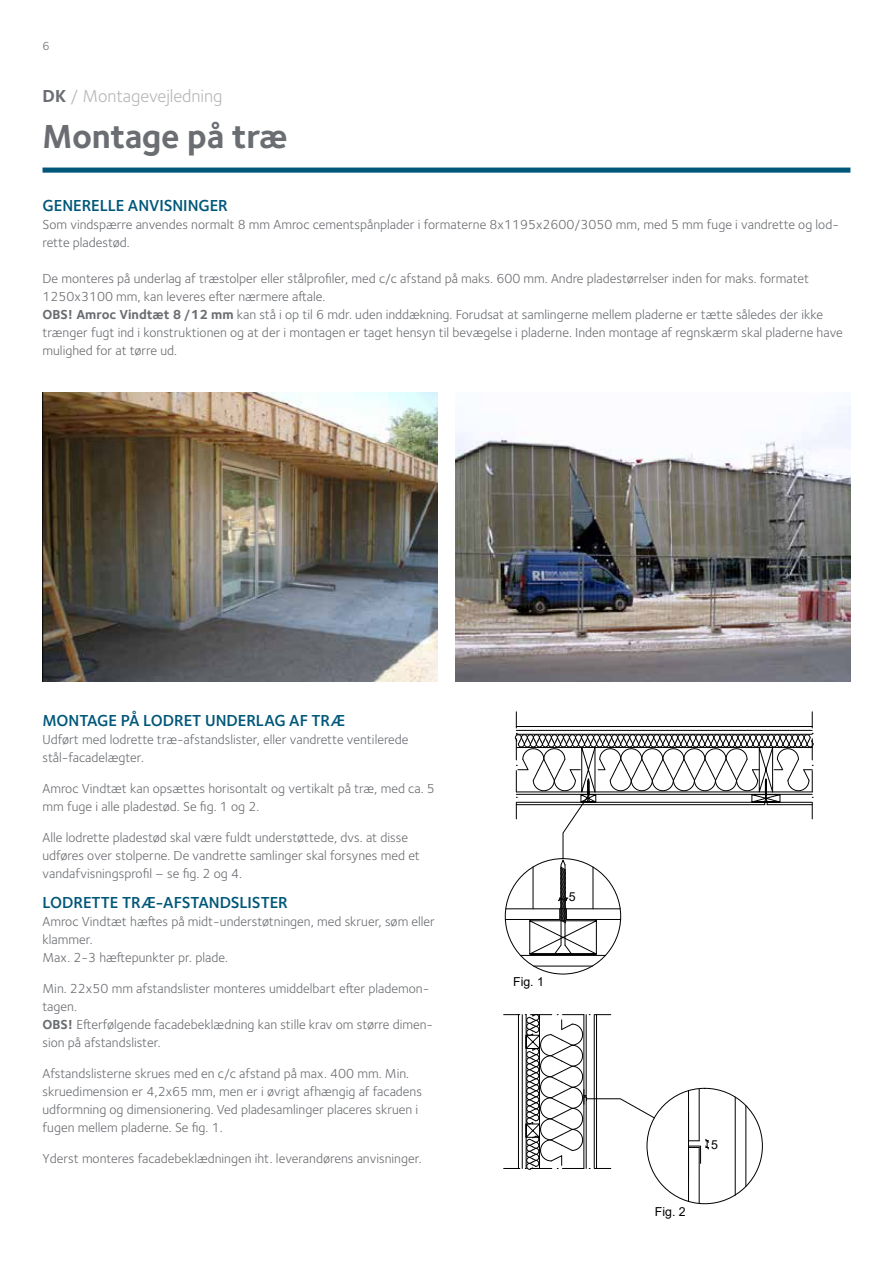
<style>
.page{position:relative;width:893px;height:1263px;background:#fff}
.page>*{position:absolute;margin:0;border:0;box-sizing:border-box;transform-origin:0 0}
.t1{font:700 34.5px "Foundry Sterling";letter-spacing:-.01em;color:#6a6d71}
.t2{font:18px "Foundry Sterling";letter-spacing:-.005em;color:#b6b7b7}
.t3{font:600 16.5px "Foundry Sterling";letter-spacing:-.005em;color:#005779}
.t4{font:13.5px/18px "Foundry Sterling";color:#6a6d71}
.t5{font:12.3px "Arial";color:#000}
.t6{font:12px "Foundry Sterling";color:#6a6d71}
.s1{font-weight:700;color:#6a6d71}
.s2{font-weight:700}
</style>
<div class="page">
<div style="left:43px;top:168px;width:807px;height:5px;background:#005779"></div>
<img style="left:43px;top:392px;width:395px;height:289px">
<img style="left:455px;top:406px;width:395px;height:275px">
<hr style="left:506px;top:908px;width:114px;height:1px;background:#000">
<hr style="left:505px;top:919px;width:55px;height:1px;background:#000">
<hr style="left:521px;top:955px;width:84px;height:1px;background:#000">
<hr style="left:534px;top:966px;width:58px;height:1px;background:#000">
<svg style="left:515px;top:712px;width:298px;height:242px"></svg>
<hr style="left:688px;top:1147px;width:1px;height:54px;background:#000">
<hr style="left:688px;top:1091px;width:1px;height:50px;background:#000">
<hr style="left:699px;top:1147px;width:1px;height:56px;background:#000">
<hr style="left:699px;top:1089px;width:1px;height:52px;background:#000">
<hr style="left:735px;top:1097px;width:1px;height:98px;background:#000">
<hr style="left:746px;top:1105px;width:1px;height:81px;background:#000">
<svg style="left:504px;top:1014px;width:151px;height:156px"></svg>
<svg style="left:688px;top:1138px;width:21px;height:26px"></svg>
<p class="t6" style="left:43px;top:39px;width:9px">6</p>
<h2 class="t2" style="left:43px;top:86px;width:181px"><span class="s1">DK</span> / Montagevejledning</h2>
<h1 class="t1" style="left:43px;top:115px;width:247px">Montage på træ</h1>
<p class="t3" style="left:43px;top:196px;width:187px">GENERELLE ANVISNINGER</p>
<p class="t4" style="left:43px;top:216px;width:798px">Som vindspærre anvendes normalt 8 mm Amroc cementspånplader i formaterne 8x1195x2600/3050 mm, med 5 mm fuge i vandrette og lod&shy;rette pladestød.</p>
<p class="t4" style="left:43px;top:270px;width:802px">De monteres på underlag af træstolper eller stålprofiler, med c/c afstand på maks. 600 mm. Andre pladestørrelser inden for maks. formatet 1250x3100 mm, kan leveres efter nærmere aftale.<br><span class="s2">OBS! Amroc Vindtæt 8 /12 mm</span> kan stå i op til 6 mdr. uden inddækning. Forudsat at samlingerne mellem pladerne er tætte således der ikke trænger fugt ind i konstruktionen og at der i montagen er taget hensyn til bevægelse i pladerne. Inden montage af regnskærm skal pladerne have mulighed for at tørre ud.</p>
<p class="t3" style="left:43px;top:711px;width:304px">MONTAGE PÅ LODRET UNDERLAG AF TRÆ</p>
<p class="t4" style="left:43px;top:731px;width:368px">Udført med lodrette træ-afstandslister, eller vandrette ventilerede stål-facadelægter.</p>
<p class="t4" style="left:43px;top:779px;width:394px">Amroc Vindtæt kan opsættes horisontalt og vertikalt på træ, med ca. 5 mm fuge i alle pladestød. Se fig. 1 og 2.</p>
<p class="t4" style="left:43px;top:828px;width:379px">Alle lodrette pladestød skal være fuldt understøttede, dvs. at disse udføres over stolperne. De vandrette samlinger skal forsynes med et vandafvisningsprofil – se fig. 2 og 4.</p>
<p class="t3" style="left:43px;top:893px;width:247px">LODRETTE TRÆ-AFSTANDSLISTER</p>
<p class="t4" style="left:43px;top:913px;width:394px">Amroc Vindtæt hæftes på midt-understøtningen, med skruer, søm eller klammer.<br>Max. 2-3 hæftepunkter pr. plade.</p>
<p class="t4" style="left:43px;top:980px;width:392px">Min. 22x50 mm afstandslister monteres umiddelbart efter plademon&shy;tagen.<br><span class="s2">OBS!</span> Efterfølgende facadebeklædning kan stille krav om større dimen&shy;sion på afstandslister.</p>
<p class="t4" style="left:43px;top:1064px;width:381px">Afstandslisterne skrues med en c/c afstand på max. 400 mm. Min. skruedimension er 4,2x65 mm, men er i øvrigt afhængig af facadens udformning og dimensionering. Ved pladesamlinger placeres skruen i fugen mellem pladerne. Se fig. 1.</p>
<p class="t4" style="left:43px;top:1149px;width:381px">Yderst monteres facadebeklædningen iht. leverandørens anvisninger.</p>
<p class="t5" style="left:569px;top:888px;width:8px">5</p>
<p class="t5" style="left:513px;top:973px;width:32px">Fig. 1</p>
<p class="t5" style="left:655px;top:1203px;width:32px">Fig. 2</p>
<p class="t5" style="left:711px;top:1136px;width:8px">5</p>
</div>
